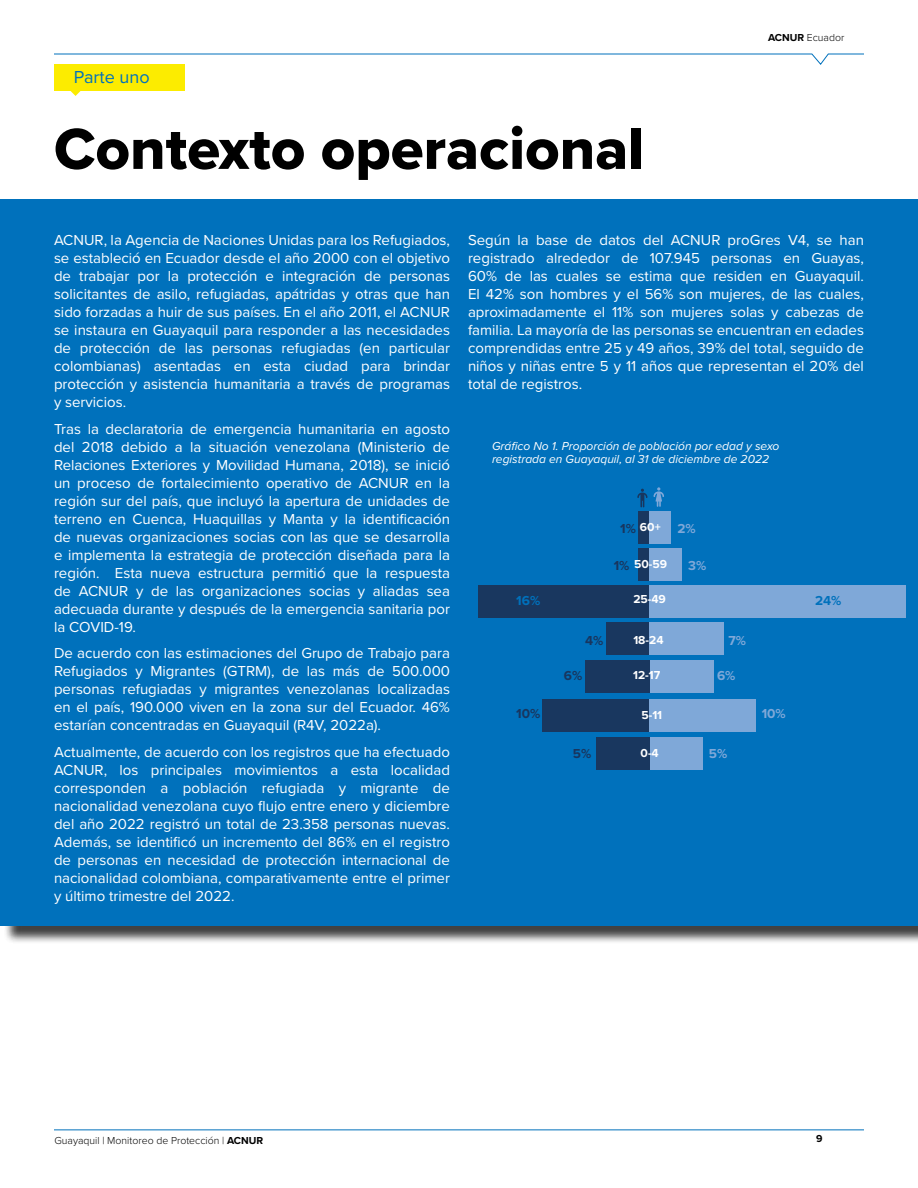
<style>
.page{position:relative;width:918px;height:1188px;background:#fff}
.page>*{position:absolute;margin:0;border:0;box-sizing:border-box;transform-origin:0 0}
.t1{font:60px "Proxima Nova Extrabld";color:#000}
.t2{font:18px "Proxima Nova";color:#0071bc}
.t3{font:15px/18px "Proxima Nova";color:#fff;text-align:justify}
.t4{font:700 13.5px "Proxima Nova";color:#18365f}
.t5{font:700 13.5px "Proxima Nova";color:#7fa8d8}
.t6{font:700 13.5px "Proxima Nova";color:#0071bc}
.t7{font:italic 12px/13.5px "Proxima Nova";color:#fff}
.t8{font:700 12px "Proxima Nova";color:#fff}
.t9{font:300 10.5px "Proxima Nova";color:#000}
.t10{font:700 10.5px "Proxima Nova";color:#000}
.s1{font-weight:700}
</style>
<div class="page">
<svg style="left:54px;top:53px;width:810px;height:12px"></svg>
<hr style="left:54px;top:1130px;width:810px;height:1px;background:#0071bc">
<div style="left:3px;top:201px;width:915px;height:743px;background:#000;opacity:.75"></div>
<div style="left:1px;top:199px;width:917px;height:726px;background:#0071bc"></div>
<div style="left:54px;top:64px;width:131px;height:26px;background:#fcec00"></div>
<svg style="left:70px;top:90px;width:11px;height:6px"></svg>
<div style="left:649px;top:511px;width:21px;height:33px;background:#7fa8d8"></div>
<div style="left:649px;top:548px;width:32px;height:33px;background:#7fa8d8"></div>
<div style="left:649px;top:585px;width:256px;height:33px;background:#7fa8d8"></div>
<div style="left:649px;top:623px;width:75px;height:32px;background:#7fa8d8"></div>
<div style="left:649px;top:660px;width:64px;height:33px;background:#7fa8d8"></div>
<div style="left:649px;top:699px;width:107px;height:32px;background:#7fa8d8"></div>
<div style="left:649px;top:738px;width:54px;height:32px;background:#7fa8d8"></div>
<div style="left:638px;top:511px;width:11px;height:33px;background:#19375f"></div>
<div style="left:638px;top:548px;width:11px;height:33px;background:#19375f"></div>
<div style="left:478px;top:585px;width:171px;height:33px;background:#19375f"></div>
<div style="left:607px;top:623px;width:42px;height:32px;background:#19375f"></div>
<div style="left:585px;top:660px;width:64px;height:33px;background:#19375f"></div>
<div style="left:543px;top:699px;width:106px;height:32px;background:#19375f"></div>
<div style="left:596px;top:738px;width:53px;height:32px;background:#19375f"></div>
<svg style="left:654px;top:487px;width:10px;height:20px"></svg>
<svg style="left:637px;top:489px;width:10px;height:18px"></svg>
<img style="left:0;top:0;width:1px;height:1188px">
<p class="t2" style="left:74px;top:64px;width:77px">Parte uno</p>
<p class="t1" style="left:54px;top:104px;width:592px">Contexto operacional</p>
<p class="t9" style="left:768px;top:31px;width:78px"><span class="s1">ACNUR</span> Ecuador</p>
<p class="t3" style="left:54px;top:231px;width:398px">ACNUR, la Agencia de Naciones Unidas para los Refugiados, se estableció en Ecuador desde el año 2000 con el objetivo de trabajar por la protección e integración de personas solicitantes de asilo, refugiadas, apátridas y otras que han sido forzadas a huir de sus países. En el año 2011, el ACNUR se instaura en Guayaquil para responder a las necesidades de protección de las personas refugiadas (en particular colombianas) asentadas en esta ciudad para brindar protección y asistencia humanitaria a través de programas y servicios.</p>
<p class="t3" style="left:54px;top:419px;width:398px">Tras la declaratoria de emergencia humanitaria en agosto del 2018 debido a la situación venezolana (Ministerio de Relaciones Exteriores y Movilidad Humana, 2018), se inició un proceso de fortalecimiento operativo de ACNUR en la región sur del país, que incluyó la apertura de unidades de terreno en Cuenca, Huaquillas y Manta y la identificación de nuevas organizaciones socias con las que se desarrolla e implementa la estrategia de protección diseñada para la región. Esta nueva estructura permitió que la respuesta de ACNUR y de las organizaciones socias y aliadas sea adecuada durante y después de la emergencia sanitaria por la COVID-19.</p>
<p class="t3" style="left:54px;top:644px;width:398px">De acuerdo con las estimaciones del Grupo de Trabajo para Refugiados y Migrantes (GTRM), de las más de 500.000 personas refugiadas y migrantes venezolanas localizadas en el país, 190.000 viven en la zona sur del Ecuador. 46% estarían concentradas en Guayaquil (R4V, 2022a).</p>
<p class="t3" style="left:54px;top:742px;width:398px">Actualmente, de acuerdo con los registros que ha efectuado ACNUR, los principales movimientos a esta localidad corresponden a población refugiada y migrante de nacionalidad venezolana cuyo flujo entre enero y diciembre del año 2022 registró un total de 23.358 personas nuevas.<br>Además, se identificó un incremento del 86% en el registro de personas en necesidad de protección internacional de nacionalidad colombiana, comparativamente entre el primer y último trimestre del 2022.</p>
<p class="t3" style="left:468px;top:231px;width:398px">Según la base de datos del ACNUR proGres V4, se han registrado alrededor de 107.945 personas en Guayas, 60% de las cuales se estima que residen en Guayaquil.<br>El 42% son hombres y el 56% son mujeres, de las cuales, aproximadamente el 11% son mujeres solas y cabezas de familia. La mayoría de las personas se encuentran en edades comprendidas entre 25 y 49 años, 39% del total, seguido de niños y niñas entre 5 y 11 años que representan el 20% del total de registros.</p>
<p class="t7" style="left:492px;top:439px;width:289px">Gráfico No 1. Proporción de población por edad y sexo registrada en Guayaquil, al 31 de diciembre de 2022</p>
<p class="t8" style="left:640px;top:518px;width:22px">60+</p>
<p class="t8" style="left:634px;top:555px;width:34px">50-59</p>
<p class="t8" style="left:633px;top:590px;width:34px">25-49</p>
<p class="t8" style="left:633px;top:631px;width:32px">18-24</p>
<p class="t8" style="left:633px;top:666px;width:29px">12-17</p>
<p class="t8" style="left:641px;top:706px;width:22px">5-11</p>
<p class="t8" style="left:641px;top:744px;width:20px">0-4</p>
<p class="t4" style="left:620px;top:518px;width:17px">1%</p>
<p class="t5" style="left:677px;top:518px;width:20px">2%</p>
<p class="t4" style="left:614px;top:556px;width:17px">1%</p>
<p class="t5" style="left:688px;top:556px;width:20px">3%</p>
<p class="t6" style="left:516px;top:590px;width:25px">16%</p>
<p class="t6" style="left:815px;top:590px;width:28px">24%</p>
<p class="t4" style="left:585px;top:630px;width:20px">4%</p>
<p class="t5" style="left:729px;top:630px;width:19px">7%</p>
<p class="t4" style="left:564px;top:666px;width:20px">6%</p>
<p class="t5" style="left:717px;top:666px;width:20px">6%</p>
<p class="t4" style="left:516px;top:704px;width:26px">10%</p>
<p class="t5" style="left:762px;top:704px;width:26px">10%</p>
<p class="t4" style="left:573px;top:743px;width:20px">5%</p>
<p class="t5" style="left:709px;top:743px;width:20px">5%</p>
<p class="t9" style="left:54px;top:1135px;width:210px">Guayaquil | Monitoreo de Protección | <span class="s1">ACNUR</span></p>
<p class="t10" style="left:816px;top:1131px;width:8px">9</p>
</div>
